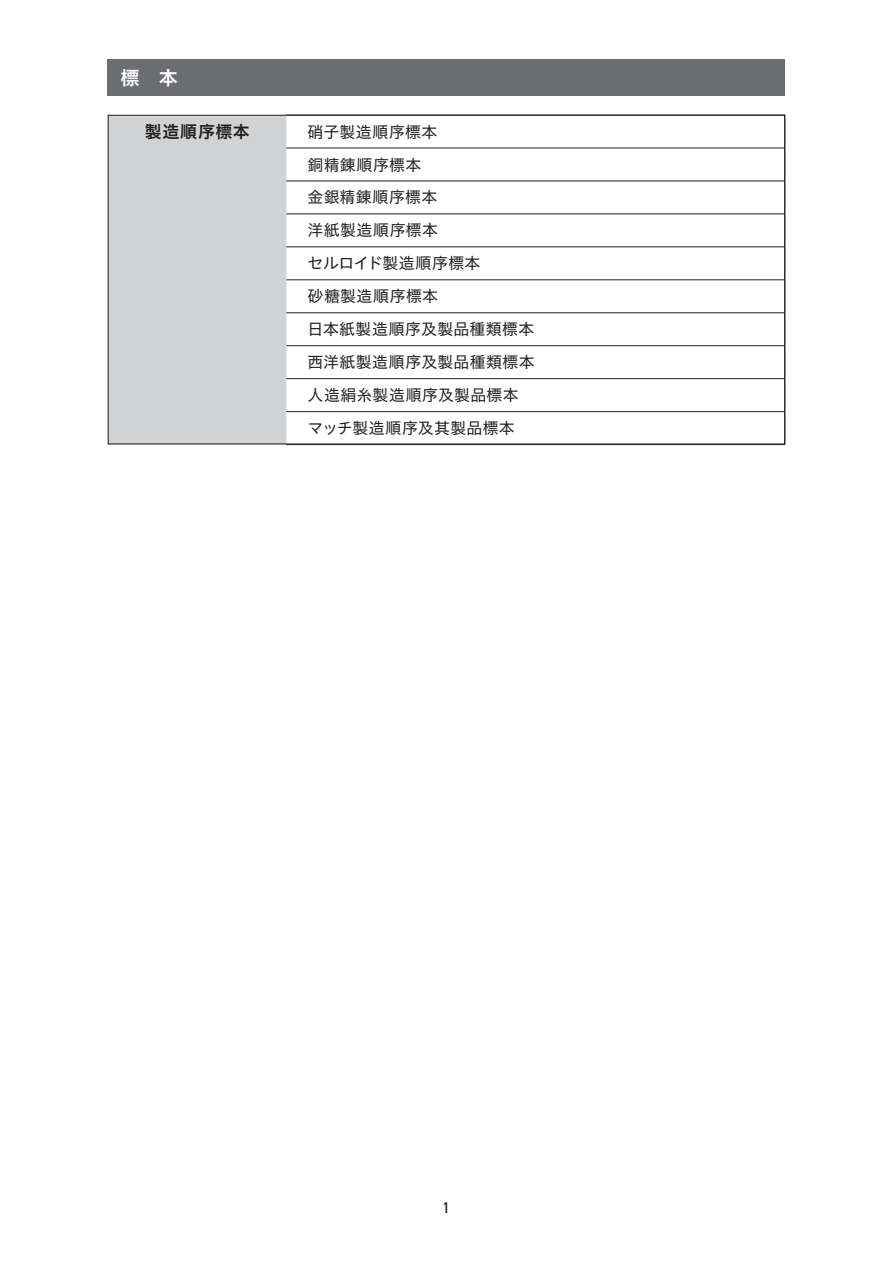
<style>
.page{position:relative;width:893px;height:1263px;background:#fff}
.page>*{position:absolute;margin:0;border:0;box-sizing:border-box;transform-origin:0 0}
.t1{font:19.2px "Hiragino UD Sans Std N W6";color:#fff}
.t2{font:16.95px "Hiragino UD Sans Std N W6";letter-spacing:.035em;color:#231f20}
.t3{font:15.9px/33px "Hiragino UD Sans Std N W4";letter-spacing:.015em;color:#231f20}
.t4{font:700 14.85px "DIN Alternate";color:#231f20}
</style>
<div class="page">
<div style="left:108px;top:117px;width:178px;height:328px;background:#d1d2d4"></div>
<hr style="left:785px;top:115px;width:1px;height:33px;background:#231f20">
<hr style="left:286px;top:148px;width:499px;height:1px;background:#231f20">
<hr style="left:785px;top:148px;width:1px;height:33px;background:#231f20">
<hr style="left:286px;top:181px;width:499px;height:1px;background:#231f20">
<hr style="left:785px;top:181px;width:1px;height:33px;background:#231f20">
<hr style="left:286px;top:214px;width:499px;height:1px;background:#231f20">
<hr style="left:785px;top:214px;width:1px;height:33px;background:#231f20">
<hr style="left:286px;top:247px;width:499px;height:1px;background:#231f20">
<hr style="left:785px;top:247px;width:1px;height:33px;background:#231f20">
<hr style="left:286px;top:280px;width:499px;height:1px;background:#231f20">
<hr style="left:785px;top:280px;width:1px;height:33px;background:#231f20">
<hr style="left:286px;top:312px;width:499px;height:1px;background:#231f20">
<hr style="left:785px;top:313px;width:1px;height:32px;background:#231f20">
<hr style="left:286px;top:345px;width:499px;height:1px;background:#231f20">
<hr style="left:785px;top:346px;width:1px;height:32px;background:#231f20">
<hr style="left:286px;top:378px;width:499px;height:1px;background:#231f20">
<hr style="left:785px;top:379px;width:1px;height:32px;background:#231f20">
<hr style="left:286px;top:411px;width:499px;height:1px;background:#231f20">
<hr style="left:785px;top:412px;width:1px;height:32px;background:#231f20">
<hr style="left:286px;top:444px;width:499px;height:1px;background:#231f20">
<div style="left:108px;top:60px;width:677px;height:36px;background:#6c6d70"></div>
<p class="t1" style="left:120px;top:63px;width:59px">標　本</p>
<p class="t2" style="left:145px;top:119px;width:107px">製造順序標本</p>
<p class="t3" style="left:308px;top:114px;width:229px">硝子製造順序標本<br>銅精錬順序標本<br>金銀精錬順序標本<br>洋紙製造順序標本<br>セルロイド製造順序標本<br>砂糖製造順序標本<br>日本紙製造順序及製品種類標本西洋紙製造順序及製品種類標本人造絹糸製造順序及製品標本マッチ製造順序及其製品標本</p>
<p class="t4" style="left:443px;top:1196px;width:9px">1</p>
</div>
